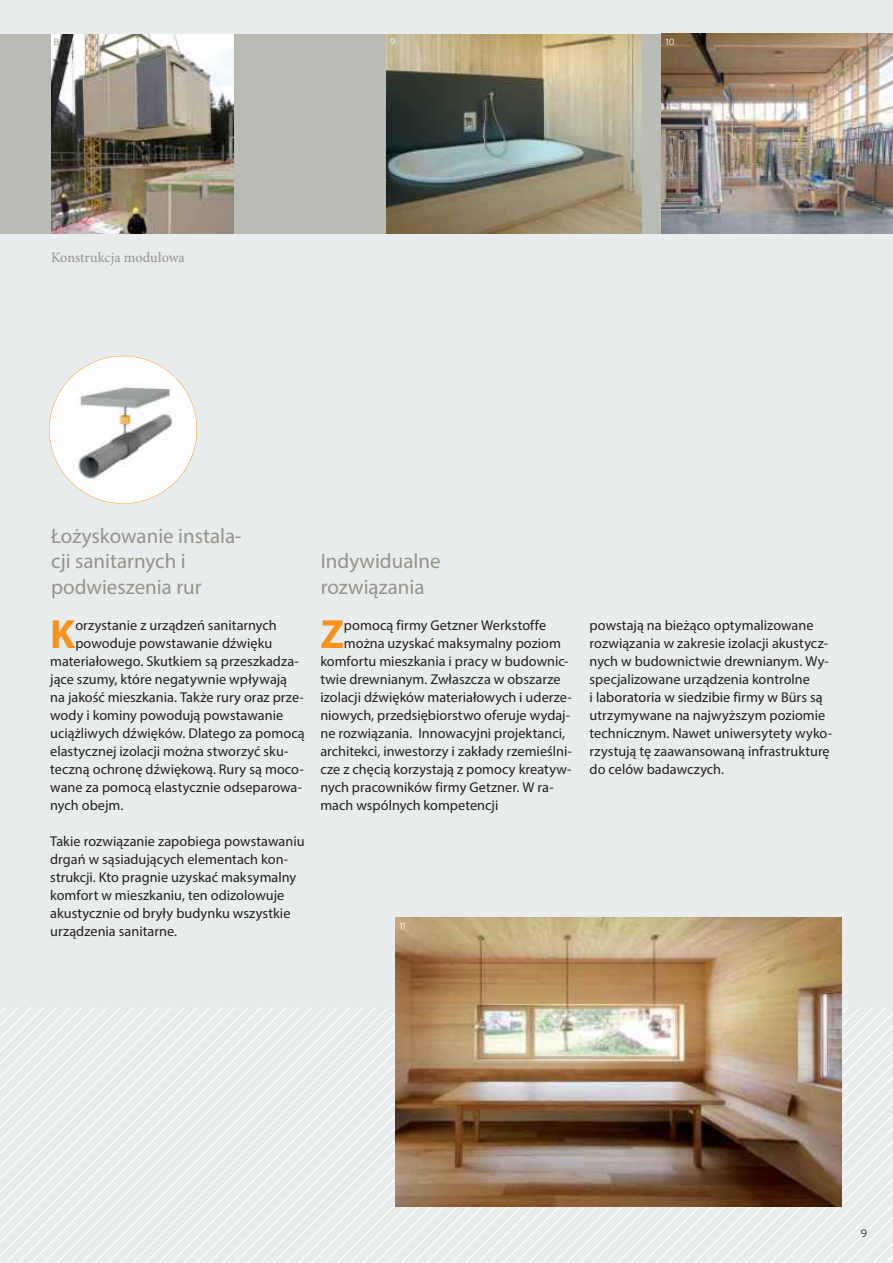
<style>
.page{position:relative;width:893px;height:1263px;background:#e9eced}
.page>*{position:absolute;margin:0;border:0;box-sizing:border-box;transform-origin:0 0}
.t1{font:700 40.95px "Myriad Pro";color:#f7931d}
.t2{font:21px/25.5px "Myriad Pro";color:#94948b}
.t3{font:14.25px/18px "Myriad Pro";letter-spacing:.005em;color:#221f1f}
.t4{font:14.25px "Minion Pro";color:#94948b}
.t5{font:300 10.5px "Interstate";color:#221f1f}
.t6{font:300 9px "Interstate";color:#fff}
.t7{font:300 9px "Interstate";color:#94948b}
</style>
<div class="page">
<div style="left:0;top:34px;width:893px;height:200px;background:#babbb4"></div>
<img style="left:51px;top:34px;width:182px;height:200px">
<img style="left:395px;top:918px;width:447px;height:288px">
<img style="left:386px;top:34px;width:256px;height:200px">
<img style="left:661px;top:34px;width:232px;height:200px">
<svg style="left:49px;top:356px;width:148px;height:148px"></svg>
<svg style="left:0;top:1008px;width:209px;height:255px"></svg>
<svg style="left:681px;top:1008px;width:212px;height:255px"></svg>
<p class="t7" style="left:53px;top:38px;width:7px">8</p>
<p class="t6" style="left:390px;top:38px;width:7px">9</p>
<p class="t6" style="left:666px;top:38px;width:10px">10</p>
<p class="t4" style="left:51px;top:252px;width:135px">Konstrukcja modułowa</p>
<h2 class="t2" style="left:51px;top:524px;width:192px">Łożyskowanie instala&shy;cji sanitarnych i podwieszenia rur</h2>
<h1 class="t1" style="left:50px;top:619px;width:27px">K</h1>
<p class="t3" style="left:75px;top:617px;width:203px">orzystanie z urządzeń sanitarnych</p>
<p class="t3" style="left:75px;top:635px;width:198px">powoduje powstawanie dźwięku</p>
<p class="t3" style="left:50px;top:653px;width:250px">materiałowego. Skutkiem są przeszkadza-</p>
<p class="t3" style="left:50px;top:671px;width:238px">jące szumy, które negatywnie wpływają</p>
<p class="t3" style="left:50px;top:689px;width:255px">na jakość mieszkania. Także rury oraz prze-</p>
<p class="t3" style="left:50px;top:707px;width:234px">wody i kominy powodują powstawanie</p>
<p class="t3" style="left:50px;top:725px;width:256px">uciążliwych dźwięków. Dlatego za pomocą</p>
<p class="t3" style="left:50px;top:743px;width:240px">elastycznej izolacji można stworzyć sku-</p>
<p class="t3" style="left:50px;top:761px;width:255px">teczną ochronę dźwiękową. Rury są moco-</p>
<p class="t3" style="left:50px;top:779px;width:253px">wane za pomocą elastycznie odseparowa-</p>
<p class="t3" style="left:50px;top:797px;width:75px">nych obejm.</p>
<p class="t3" style="left:50px;top:833px;width:256px">Takie rozwiązanie zapobiega powstawaniu drgań w sąsiadujących elementach kon&shy;strukcji. Kto pragnie uzyskać maksymalny komfort w mieszkaniu, ten odizolowuje akustycznie od bryły budynku wszystkie urządzenia sanitarne.</p>
<h2 class="t2" style="left:321px;top:549px;width:121px">Indywidualne rozwiązania</h2>
<h1 class="t1" style="left:320px;top:619px;width:25px">Z</h1>
<p class="t3" style="left:344px;top:617px;width:204px">pomocą firmy Getzner Werkstoffe</p>
<p class="t3" style="left:344px;top:635px;width:218px">można uzyskać maksymalny poziom</p>
<p class="t3" style="left:320px;top:653px;width:250px">komfortu mieszkania i pracy w budownic-</p>
<p class="t3" style="left:320px;top:671px;width:242px">twie drewnianym. Zwłaszcza w obszarze</p>
<p class="t3" style="left:320px;top:689px;width:253px">izolacji dźwięków materiałowych i uderze-</p>
<p class="t3" style="left:320px;top:707px;width:251px">niowych, przedsiębiorstwo oferuje wydaj-</p>
<p class="t3" style="left:320px;top:725px;width:246px">ne rozwiązania. Innowacyjni projektanci,</p>
<p class="t3" style="left:320px;top:743px;width:253px">architekci, inwestorzy i zakłady rzemieślni-</p>
<p class="t3" style="left:320px;top:761px;width:253px">cze z chęcią korzystają z pomocy kreatyw-</p>
<p class="t3" style="left:320px;top:779px;width:235px">nych pracowników firmy Getzner. W ra-</p>
<p class="t3" style="left:320px;top:797px;width:179px">mach wspólnych kompetencji</p>
<p class="t6" style="left:400px;top:922px;width:7px">11</p>
<p class="t3" style="left:590px;top:617px;width:244px">powstają na bieżąco optymalizowane rozwiązania w zakresie izolacji akustycz&shy;nych w budownictwie drewnianym. Wy&shy;specjalizowane urządzenia kontrolne<br>i laboratoria w siedzibie firmy w Bürs są utrzymywane na najwyższym poziomie technicznym. Nawet uniwersytety wyko&shy;rzystują tę zaawansowaną infrastrukturę do celów badawczych.</p>
<p class="t5" style="left:861px;top:1229px;width:8px">9</p>
</div>
